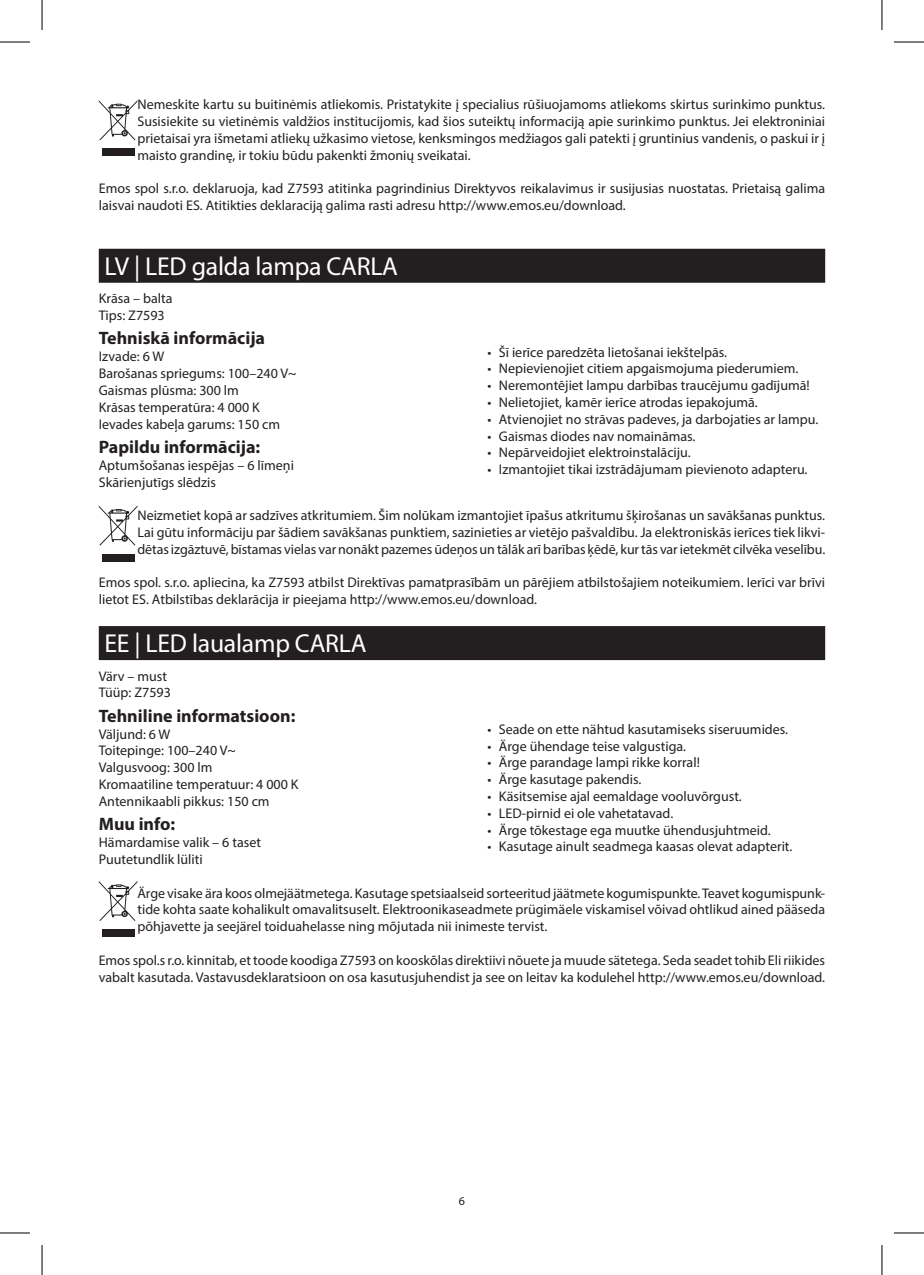
<style>
.page{position:relative;width:924px;height:1275px;background:#fff}
.page>*{position:absolute;margin:0;border:0;box-sizing:border-box;transform-origin:0 0}
.t1{font:26px "Myriad Pro";letter-spacing:-.01em;color:#fff}
.t2{font:700 18px "Myriad Pro";color:#231f20}
.t3{font:14px/16.8px "Myriad Pro";color:#231f20}
.t4{font:12px "Myriad Pro";color:#231f20}
</style>
<div class="page">
<div style="left:99px;top:249px;width:725px;height:34px;background:#231f20"></div>
<svg style="left:99px;top:100px;width:38px;height:40px"></svg>
<div style="left:102px;top:148px;width:32px;height:8px;background:#231f20"></div>
<div style="left:99px;top:626px;width:725px;height:34px;background:#231f20"></div>
<svg style="left:99px;top:506px;width:38px;height:39px"></svg>
<div style="left:102px;top:553px;width:32px;height:8px;background:#231f20"></div>
<svg style="left:99px;top:881px;width:38px;height:40px"></svg>
<div style="left:102px;top:929px;width:32px;height:8px;background:#231f20"></div>
<hr style="left:0;top:42px;width:30px;height:1px;background:#000">
<hr style="left:893px;top:42px;width:30px;height:1px;background:#000">
<hr style="left:0;top:1232px;width:30px;height:1px;background:#000">
<hr style="left:893px;top:1232px;width:30px;height:1px;background:#000">
<hr style="left:42px;top:0;width:1px;height:30px;background:#000">
<hr style="left:42px;top:1245px;width:1px;height:30px;background:#000">
<hr style="left:881px;top:0;width:1px;height:30px;background:#000">
<hr style="left:881px;top:1245px;width:1px;height:30px;background:#000">
<p class="t3" style="left:137px;top:96px;width:689px;text-align:justify">Nemeskite kartu su buitinėmis atliekomis. Pristatykite į specialius rūšiuojamoms atliekoms skirtus surinkimo punktus.<br>Susisiekite su vietinėmis valdžios institucijomis, kad šios suteiktų informaciją apie surinkimo punktus. Jei elektroniniai prietaisai yra išmetami atliekų užkasimo vietose, kenksmingos medžiagos gali patekti į gruntinius vandenis, o paskui ir į maisto grandinę, ir tokiu būdu pakenkti žmonių sveikatai.</p>
<p class="t3" style="left:99px;top:180px;width:727px">Emos spol s.r.o. deklaruoja, kad Z7593 atitinka pagrindinius Direktyvos reikalavimus ir susijusias nuostatas. Prietaisą galima laisvai naudoti ES. Atitikties deklaraciją galima rasti adresu http://www.emos.eu/download.</p>
<h1 class="t1" style="left:104px;top:250px;width:295px">LV | LED galda lampa CARLA</h1>
<p class="t3" style="left:99px;top:290px;width:75px">Krāsa – balta<br>Tips: Z7593</p>
<p class="t2" style="left:99px;top:327px;width:168px">Tehniskā informācija</p>
<p class="t3" style="left:99px;top:348px;width:199px">Izvade: 6 W<br>Barošanas spriegums: 100–240 V~<br>Gaismas plūsma: 300 lm<br>Krāsas temperatūra: 4 000 K<br>Ievades kabeļa garums: 150 cm</p>
<p class="t2" style="left:99px;top:435px;width:163px">Papildu informācija:</p>
<p class="t3" style="left:99px;top:456px;width:196px">Aptumšošanas iespējas – 6 līmeņi<br>Skārienjutīgs slēdzis</p>
<p class="t3" style="left:487px;top:343px;width:241px">• Šī ierīce paredzēta lietošanai iekštelpās.</p>
<p class="t3" style="left:487px;top:360px;width:312px">• Nepievienojiet citiem apgaismojuma piederumiem.</p>
<p class="t3" style="left:487px;top:377px;width:323px">• Neremontējiet lampu darbības traucējumu gadījumā!</p>
<p class="t3" style="left:487px;top:393px;width:272px">• Nelietojiet, kamēr ierīce atrodas iepakojumā.</p>
<p class="t3" style="left:487px;top:410px;width:332px">• Atvienojiet no strāvas padeves, ja darbojaties ar lampu.</p>
<p class="t3" style="left:487px;top:427px;width:209px">• Gaismas diodes nav nomaināmas.</p>
<p class="t3" style="left:487px;top:444px;width:205px">• Nepārveidojiet elektroinstalāciju.</p>
<p class="t3" style="left:487px;top:461px;width:321px">• Izmantojiet tikai izstrādājumam pievienoto adapteru.</p>
<p class="t3" style="left:137px;top:507px;width:689px;text-align:justify">Neizmetiet kopā ar sadzīves atkritumiem. Šim nolūkam izmantojiet īpašus atkritumu šķirošanas un savākšanas punktus.<br>Lai gūtu informāciju par šādiem savākšanas punktiem, sazinieties ar vietējo pašvaldību. Ja elektroniskās ierīces tiek likvi&shy;dētas izgāztuvē, bīstamas vielas var nonākt pazemes ūdeņos un tālāk arī barības ķēdē, kur tās var ietekmēt cilvēka veselību.</p>
<p class="t3" style="left:99px;top:574px;width:727px">Emos spol. s.r.o. apliecina, ka Z7593 atbilst Direktīvas pamatprasībām un pārējiem atbilstošajiem noteikumiem. Ierīci var brīvi lietot ES. Atbilstības deklarācija ir pieejama http://www.emos.eu/download.</p>
<h1 class="t1" style="left:104px;top:627px;width:263px">EE | LED laualamp CARLA</h1>
<p class="t3" style="left:99px;top:667px;width:74px">Värv – must<br>Tüüp: Z7593</p>
<p class="t2" style="left:99px;top:704px;width:198px">Tehniline informatsioon:</p>
<p class="t3" style="left:99px;top:725px;width:201px">Väljund: 6 W<br>Toitepinge: 100–240 V~<br>Valgusvoog: 300 lm<br>Kromaatiline temperatuur: 4 000 K<br>Antennikaabli pikkus: 150 cm</p>
<p class="t2" style="left:99px;top:812px;width:78px">Muu info:</p>
<p class="t3" style="left:99px;top:834px;width:164px">Hämardamise valik – 6 taset<br>Puutetundlik lüliti</p>
<p class="t3" style="left:487px;top:720px;width:302px">• Seade on ette nähtud kasutamiseks siseruumides.</p>
<p class="t3" style="left:487px;top:737px;width:200px">• Ärge ühendage teise valgustiga.</p>
<p class="t3" style="left:487px;top:754px;width:214px">• Ärge parandage lampi rikke korral!</p>
<p class="t3" style="left:487px;top:771px;width:155px">• Ärge kasutage pakendis.</p>
<p class="t3" style="left:487px;top:787px;width:256px">• Käsitsemise ajal eemaldage vooluvõrgust.</p>
<p class="t3" style="left:487px;top:804px;width:187px">• LED-pirnid ei ole vahetatavad.</p>
<p class="t3" style="left:487px;top:821px;width:285px">• Ärge tõkestage ega muutke ühendusjuhtmeid.</p>
<p class="t3" style="left:487px;top:838px;width:306px">• Kasutage ainult seadmega kaasas olevat adapterit.</p>
<p class="t3" style="left:137px;top:884px;width:689px;text-align:justify">Ärge visake ära koos olmejäätmetega. Kasutage spetsiaalseid sorteeritud jäätmete kogumispunkte. Teavet kogumispunk&shy;tide kohta saate kohalikult omavalitsuselt. Elektroonikaseadmete prügimäele viskamisel võivad ohtlikud ained pääseda põhjavette ja seejärel toiduahelasse ning mõjutada nii inimeste tervist.</p>
<p class="t3" style="left:99px;top:951px;width:727px">Emos spol.s r.o. kinnitab, et toode koodiga Z7593 on kooskõlas direktiivi nõuete ja muude sätetega. Seda seadet tohib Eli riikides vabalt kasutada. Vastavusdeklaratsioon on osa kasutusjuhendist ja see on leitav ka kodulehel http://www.emos.eu/download.</p>
<p class="t4" style="left:458px;top:1193px;width:8px">6</p>
</div>
